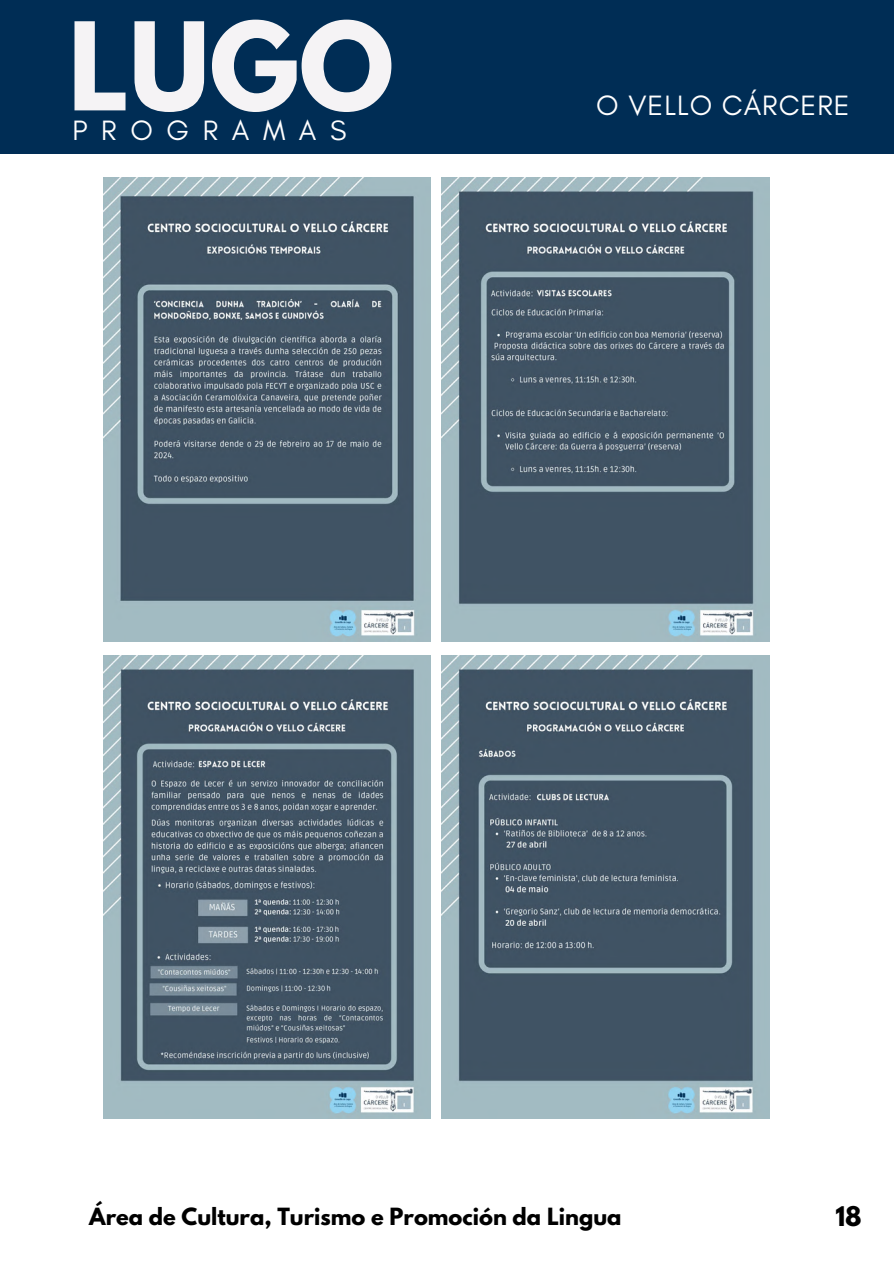
<style>
.page{position:relative;width:894px;height:1264px;background:#fff}
.page>*{position:absolute;margin:0;border:0;box-sizing:border-box;transform-origin:0 0}
.t1{font:700 108px "League Spartan";color:#f5f3f5}
.t2{font:28.5px "Glacial Indifference";letter-spacing:.035em;color:#fff}
.t3{font:700 24px "League Spartan";color:#000}
.t4{font:700 21px "League Spartan";color:#000}
</style>
<div class="page">
<div style="left:0;top:0;width:893px;height:154px;background:#002d55"></div>
<img style="left:441px;top:178px;width:327px;height:463px">
<img style="left:103px;top:178px;width:327px;height:463px">
<img style="left:103px;top:655px;width:327px;height:463px">
<img style="left:441px;top:655px;width:327px;height:463px">
<p class="t1" style="left:68px;top:13px;width:327px">LUGO</p>
<p class="t2" style="left:73px;top:113px;width:46px">P R</p>
<p class="t2" style="left:130px;top:113px;width:89px">OGR</p>
<p class="t2" style="left:232px;top:113px;width:86px">AMA</p>
<p class="t2" style="left:330px;top:113px;width:18px">S</p>
<p class="t2" style="left:596px;top:88px;width:255px">O VELLO CÁRCERE</p>
<p class="t4" style="left:89px;top:1205px;width:533px">Área de Cultura, Turismo e Promoción da Lingua</p>
<p class="t3" style="left:835px;top:1204px;width:28px">18</p>
</div>
